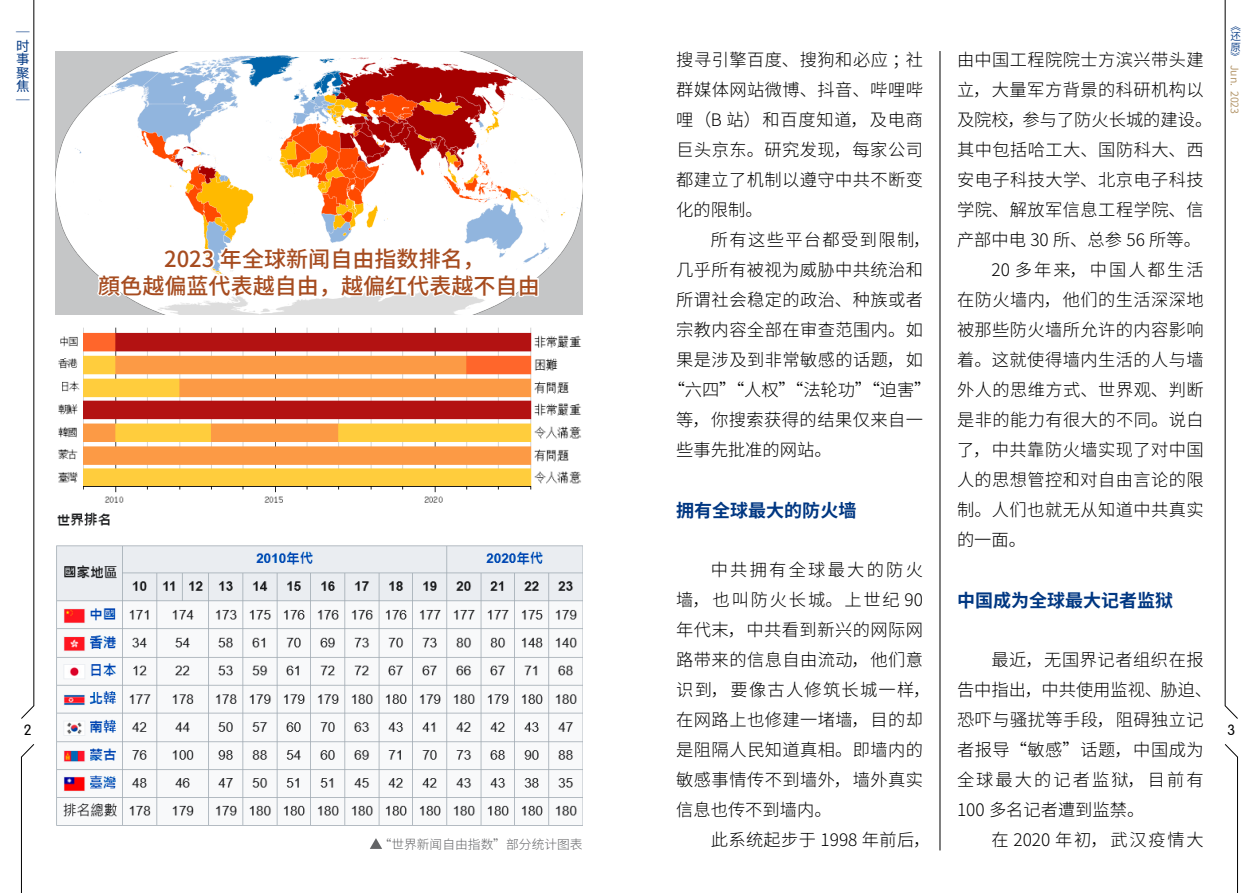
<style>
.page{position:relative;width:1259px;height:893px;background:#fff}
.page>*{position:absolute;margin:0;border:0;box-sizing:border-box;transform-origin:0 0}
.t1{font:500 22.05px/26.5px "Source Han Sans CN";color:#a64c20;text-align:center}
.t2{font:700 18px "Source Han Sans CN";color:#003782}
.t3{font:300 17.25px/30px "Source Han Sans CN";letter-spacing:.025em;color:#000}
.t4{font:300 17.25px "Source Han Sans CN";color:#000}
.t5{font:300 17.25px "Source Han Sans CN";letter-spacing:.1em;color:#000}
.t6{font:300 17.25px "Source Han Sans CN";letter-spacing:.08em;color:#000}
.t7{font:300 17.25px "Source Han Sans CN";letter-spacing:.12em;color:#000}
.t8{font:14.7px "FZY3 JW GB1 0";color:#000}
.t9{font:13.5px/13.5px "Source Han Sans CN";color:#003782;text-align:justify}
.t10{font:300 12.75px "Source Han Sans CN";color:#636466}
.t11{font:10.5px "Source Han Sans CN";color:#b5986d}
.t12{font:10.5px/10.4px "Source Han Sans CN";color:#003782;text-align:justify}
.t13{font:9.45px "Source Han Sans CN";color:#003782}
</style>
<div class="page">
<svg style="left:21px;top:0;width:13px;height:719px"></svg>
<svg style="left:21px;top:744px;width:13px;height:149px"></svg>
<svg style="left:1224px;top:0;width:14px;height:719px"></svg>
<svg style="left:1224px;top:744px;width:14px;height:149px"></svg>
<hr style="left:939px;top:51px;width:1px;height:799px;background:#000">
<img style="left:56px;top:512px;width:527px;height:314px">
<svg style="left:370px;top:838px;width:12px;height:11px"></svg>
<img style="left:55px;top:51px;width:528px;height:264px">
<svg style="left:77px;top:244px;width:463px;height:57px"></svg>
<img style="left:84px;top:327px;width:497px;height:176px">
<img style="left:58px;top:336px;width:22px;height:147px">
<p class="t9" style="left:16px;top:26px;width:15px">｜时事聚焦｜</p>
<p class="t1" style="left:98px;top:246px;width:443px">2023 年全球新闻自由指数排名，<br>顔色越偏蓝代表越自由，越偏红代表越不自由</p>
<p class="t3" style="left:676px;top:45px;width:248px">搜寻引擎百度、搜狗和必应；社</p>
<p class="t3" style="left:676px;top:75px;width:248px;text-align:justify">群媒体网站微博、抖音、哔哩哔哩（B 站）和百度知道，及电商巨头京东。研究发现，每家公司都建立了机制以遵守中共不断变化的限制。</p>
<p class="t6" style="left:711px;top:230px;width:221px">所有这些平台都受到限制，</p>
<p class="t3" style="left:676px;top:255px;width:248px">几乎所有被视为威胁中共统治和</p>
<p class="t3" style="left:676px;top:285px;width:248px">所谓社会稳定的政治、种族或者</p>
<p class="t3" style="left:676px;top:315px;width:248px">宗教内容全部在审查范围内。如</p>
<p class="t3" style="left:676px;top:345px;width:248px">果是涉及到非常敏感的话题，如</p>
<p class="t3" style="left:668px;top:375px;width:265px">“六四”“人权”“法轮功”“迫害”</p>
<p class="t3" style="left:676px;top:405px;width:248px">等，你搜索获得的结果仅来自一</p>
<p class="t4" style="left:676px;top:440px;width:157px">些事先批准的网站。</p>
<p class="t2" style="left:676px;top:500px;width:182px">拥有全球最大的防火墙</p>
<p class="t3" style="left:957px;top:45px;width:248px">由中国工程院院士方滨兴带头建</p>
<p class="t3" style="left:957px;top:75px;width:248px">立，大量军方背景的科研机构以</p>
<p class="t4" style="left:957px;top:110px;width:257px">及院校，参与了防火长城的建设。</p>
<p class="t3" style="left:957px;top:135px;width:248px">其中包括哈工大、国防科大、西</p>
<p class="t3" style="left:957px;top:165px;width:248px">安电子科技大学、北京电子科技</p>
<p class="t3" style="left:957px;top:195px;width:248px">学院、解放军信息工程学院、信</p>
<p class="t4" style="left:957px;top:230px;width:246px">产部中电 30 所、总参 56 所等。</p>
<p class="t7" style="left:991px;top:260px;width:214px">20 多年来，中国人都生活</p>
<p class="t3" style="left:957px;top:285px;width:248px">在防火墙内，他们的生活深深地</p>
<p class="t3" style="left:957px;top:315px;width:248px">被那些防火墙所允许的内容影响</p>
<p class="t3" style="left:957px;top:345px;width:248px">着。这就使得墙内生活的人与墙</p>
<p class="t3" style="left:957px;top:375px;width:248px">外人的思维方式、世界观、判断</p>
<p class="t3" style="left:957px;top:405px;width:248px">是非的能力有很大的不同。说白</p>
<p class="t3" style="left:957px;top:435px;width:248px">了，中共靠防火墙实现了对中国</p>
<p class="t3" style="left:957px;top:465px;width:248px">人的思想管控和对自由言论的限</p>
<p class="t3" style="left:957px;top:495px;width:248px">制。人们也就无从知道中共真实</p>
<p class="t3" style="left:957px;top:525px;width:71px">的一面。</p>
<p class="t12" style="left:1230px;top:21px;width:12px">《还原</p>
<p class="t13" style="left:1230px;top:51px;width:11px">》</p>
<p class="t11" style="left:1240px;top:65px;width:51px;rotate:90deg">Jun. 2023</p>
<p class="t3" style="left:676px;top:555px;width:256px;text-indent:34px">中共拥有全球最大的防火墙，也叫防火长城。上世纪 90年代末，中共看到新兴的网际网路带来的信息自由流动，他们意识到，要像古人修筑长城一样，在网路上也修建一堵墙，目的却是阻隔人民知道真相。即墙内的敏感事情传不到墙外，墙外真实信息也传不到墙内。</p>
<p class="t3" style="left:711px;top:825px;width:221px">此系统起步于 1998 年前后，</p>
<p class="t2" style="left:957px;top:590px;width:217px">中国成为全球最大记者监狱</p>
<p class="t3" style="left:957px;top:645px;width:257px;text-indent:34px">最近，无国界记者组织在报告中指出，中共使用监视、胁迫、恐吓与骚扰等手段，阻碍独立记者报导“敏感”话题，中国成为全球最大的记者监狱，目前有<br>100 多名记者遭到监禁。</p>
<p class="t8" style="left:24px;top:722px;width:9px">2</p>
<p class="t8" style="left:1227px;top:722px;width:9px">3</p>
<p class="t10" style="left:379px;top:837px;width:205px">“世界新闻自由指数”部分统计图表</p>
<p class="t5" style="left:991px;top:830px;width:214px">在 2020 年初，武汉疫情大</p>
</div>
